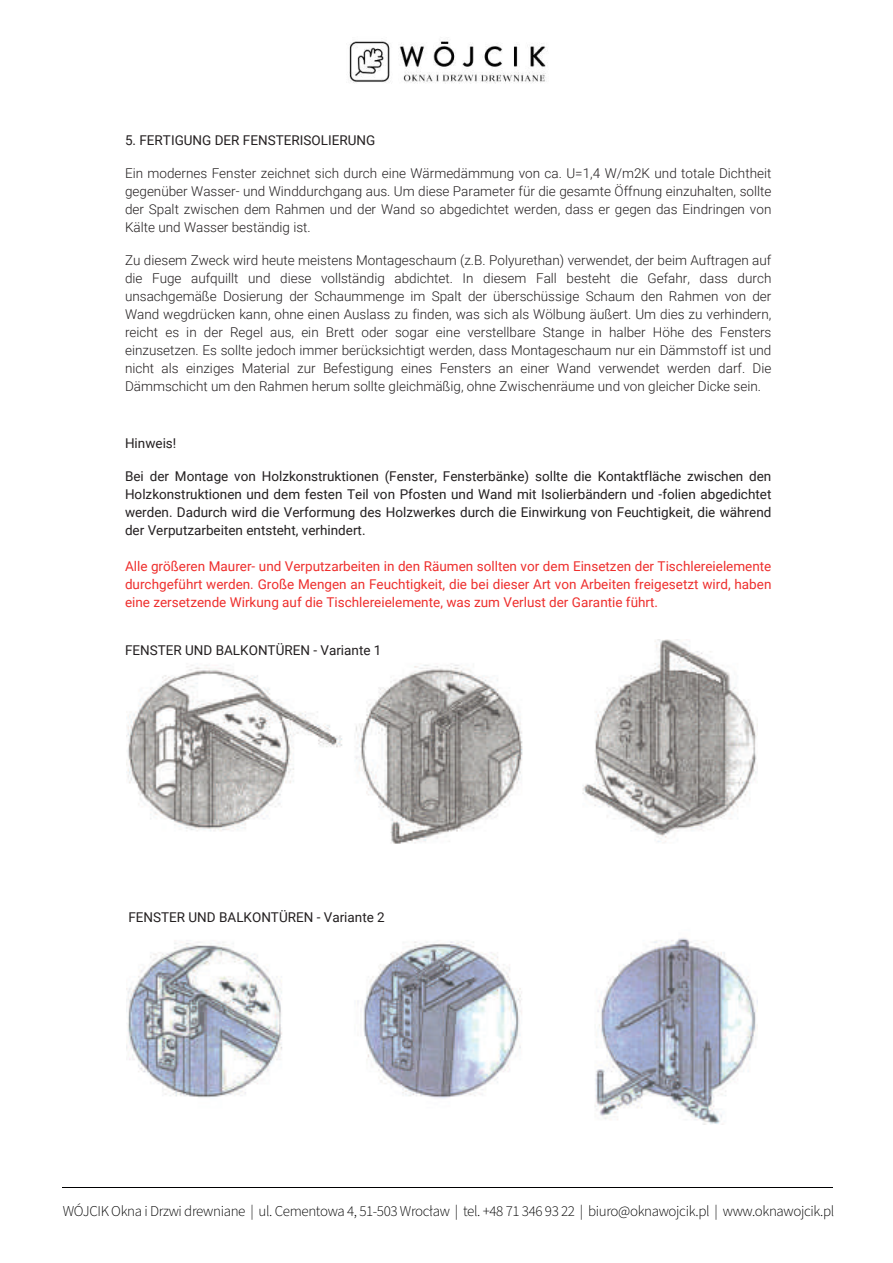
<style>
.page{position:relative;width:893px;height:1263px;background:#fff}
.page>*{position:absolute;margin:0;border:0;box-sizing:border-box;transform-origin:0 0}
.t1{font:300 15px "Source Sans Pro";letter-spacing:-.025em;color:#000001}
.t2{font:300 13.5px/18px "Roboto";color:#231f20;text-align:justify}
.t3{font:13.5px/18px "Roboto";color:#231f20;text-align:justify}
.t4{font:13.5px/18px "Roboto";color:#ee2f2d;text-align:justify}
</style>
<div class="page">
<img style="left:126px;top:639px;width:632px;height:485px">
<hr style="left:63px;top:1188px;width:770px;height:1px;background:#000001">
<img style="left:349px;top:40px;width:199px;height:44px">
<p class="t3" style="left:125px;top:130px;width:252px">5. FERTIGUNG DER FENSTERISOLIERUNG</p>
<p class="t2" style="left:125px;top:163px;width:648px">Ein modernes Fenster zeichnet sich durch eine Wärmedämmung von ca. U=1,4 W/m2K und totale Dichtheit gegenüber Wasser- und Winddurchgang aus. Um diese Parameter für die gesamte Öffnung einzuhalten, sollte der Spalt zwischen dem Rahmen und der Wand so abgedichtet werden, dass er gegen das Eindringen von Kälte und Wasser beständig ist.</p>
<p class="t2" style="left:125px;top:250px;width:648px">Zu diesem Zweck wird heute meistens Montageschaum (z.B. Polyurethan) verwendet, der beim Auftragen auf die Fuge aufquillt und diese vollständig abdichtet. In diesem Fall besteht die Gefahr, dass durch unsachgemäße Dosierung der Schaummenge im Spalt der überschüssige Schaum den Rahmen von der Wand wegdrücken kann, ohne einen Auslass zu finden, was sich als Wölbung äußert. Um dies zu verhindern, reicht es in der Regel aus, ein Brett oder sogar eine verstellbare Stange in halber Höhe des Fensters einzusetzen. Es sollte jedoch immer berücksichtigt werden, dass Montageschaum nur ein Dämmstoff ist und nicht als einziges Material zur Befestigung eines Fensters an einer Wand verwendet werden darf. Die Dämmschicht um den Rahmen herum sollte gleichmäßig, ohne Zwischenräume und von gleicher Dicke sein.</p>
<p class="t3" style="left:125px;top:434px;width:53px">Hinweis!</p>
<p class="t3" style="left:125px;top:466px;width:648px">Bei der Montage von Holzkonstruktionen (Fenster, Fensterbänke) sollte die Kontaktfläche zwischen den Holzkonstruktionen und dem festen Teil von Pfosten und Wand mit Isolierbändern und -folien abgedichtet werden. Dadurch wird die Verformung des Holzwerkes durch die Einwirkung von Feuchtigkeit, die während der Verputzarbeiten entsteht, verhindert.</p>
<p class="t4" style="left:125px;top:556px;width:648px">Alle größeren Maurer- und Verputzarbeiten in den Räumen sollten vor dem Einsetzen der Tischlereielemente durchgeführt werden. Große Mengen an Feuchtigkeit, die bei dieser Art von Arbeiten freigesetzt wird, haben eine zersetzende Wirkung auf die Tischlereielemente, was zum Verlust der Garantie führt.</p>
<p class="t3" style="left:125px;top:640px;width:258px">FENSTER UND BALKONTÜREN - Variante 1</p>
<p class="t3" style="left:128px;top:908px;width:258px">FENSTER UND BALKONTÜREN - Variante 2</p>
<p class="t1" style="left:63px;top:1201px;width:773px">WÓJCIK Okna i Drzwi drewniane | ul. Cementowa 4, 51-503 Wrocław | tel. +48 71 346 93 22 | biuro@oknawojcik.pl | www.oknawojcik.pl</p>
</div>
